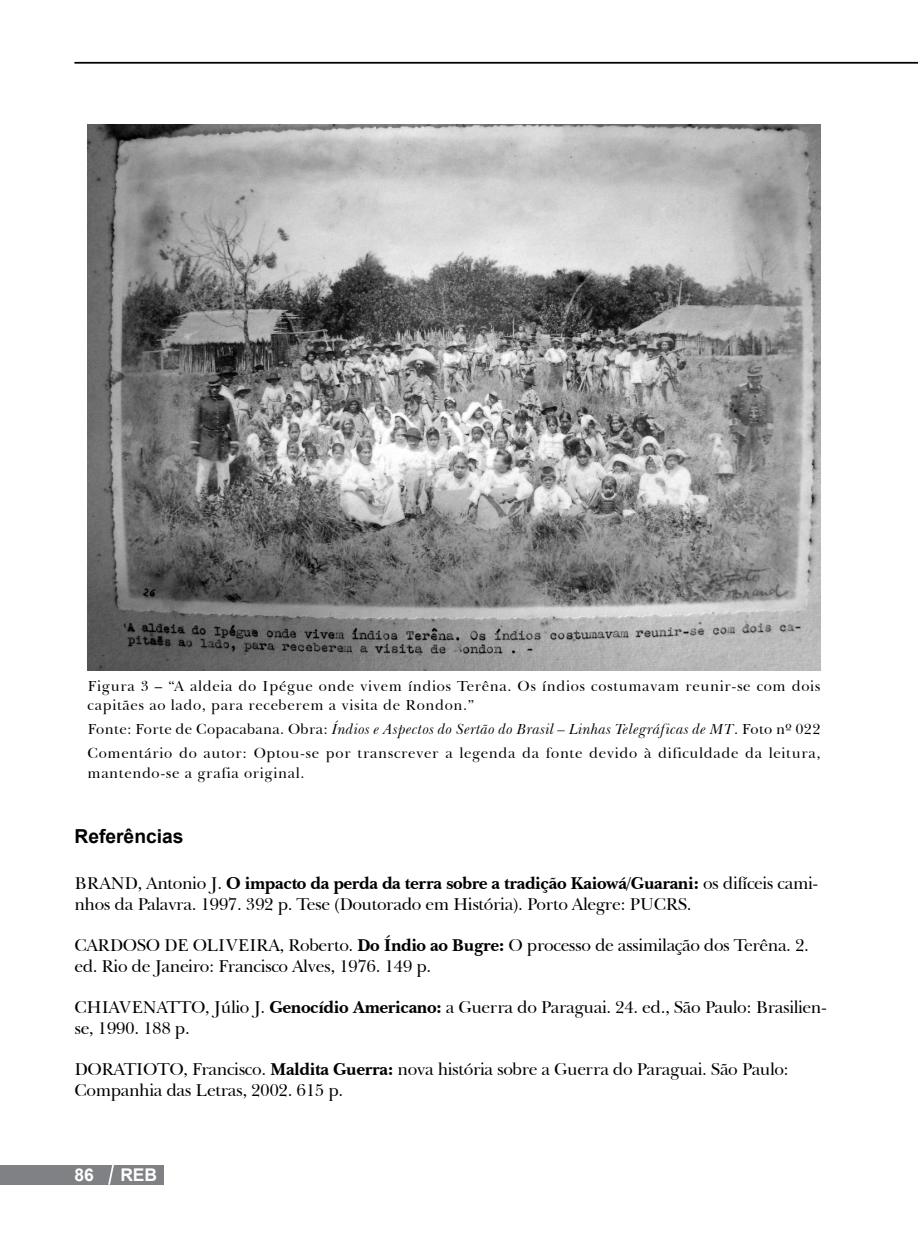
<style>
.page{position:relative;width:918px;height:1241px;background:#fff}
.page>*{position:absolute;margin:0;border:0;box-sizing:border-box;transform-origin:0 0}
.t1{font:700 19.25px "Arial";color:#000}
.t2{font:17.5px/21px "Baskerville BT";letter-spacing:-.025em;color:#000}
.t3{font:700 17.5px "Arial";color:#fff}
.t4{font:14.88px/19.2px "Baskerville BT";letter-spacing:.04em;color:#000}
.s1{font-style:italic}
.s2{font-style:inherit}
.s3{font-weight:700}
</style>
<div class="page">
<div style="left:0;top:1164px;width:164px;height:20px;background:#808184"></div>
<svg style="left:107px;top:1164px;width:10px;height:21px"></svg>
<hr style="left:74px;top:62px;width:844px;height:2px;background:#000">
<img style="left:88px;top:124px;width:732px;height:546px">
<p class="t4" style="left:88px;top:675px;width:734px">Figura 3 – “A aldeia do Ipégue onde vivem índios Terêna. Os índios costumavam reunir-se com dois capitães ao lado, para receberem a visita de Rondon.”</p>
<p class="t4" style="left:88px;top:716px;width:734px;line-height:24.2px">Fonte: Forte de Copacabana. Obra: <span class="s1">Índios e Aspectos do Sertão do Brasil – Linhas Telegráficas de MT</span>. Foto nº 022<br>Comentário do autor: Optou-se por transcrever a legenda da fonte devido à dificuldade da leitura,</p>
<p class="t4" style="left:88px;top:762px;width:218px">mantendo-se a grafia original.</p>
<p class="t1" style="left:74px;top:823px;width:111px">Referências</p>
<p class="t2" style="left:74px;top:871px;width:745px"><span class="s2">BRAND</span>, Antonio J. <span class="s3">O impacto da perda da terra sobre a tradição Kaiowá/Guarani:</span> os difíceis cami&shy;nhos da Palavra. 1997. 392 p. Tese (Doutorado em História). Porto Alegre: PUCRS.</p>
<p class="t2" style="left:74px;top:933px;width:736px"><span class="s2">CARDOSO DE OLIVEIRA</span>, Roberto. <span class="s3">Do Índio ao Bugre:</span> O processo de assimilação dos Terêna. 2. ed. Rio de Janeiro: Francisco Alves, 1976. 149 p.</p>
<p class="t2" style="left:74px;top:995px;width:754px"><span class="s2">CHIAVENATTO</span>, Júlio J. <span class="s3">Genocídio Americano:</span> a Guerra do Paraguai. 24. ed., São Paulo: Brasilien&shy;se, 1990. 188 p.</p>
<p class="t2" style="left:74px;top:1057px;width:716px"><span class="s2">DORATIOTO</span>, Francisco. <span class="s3">Maldita Guerra:</span> nova história sobre a Guerra do Paraguai. São Paulo:<br>Companhia das Letras, 2002. 615 p.</p>
<p class="t3" style="left:74px;top:1163px;width:21px">86</p>
<p class="t3" style="left:120px;top:1163px;width:38px">REB</p>
</div>
